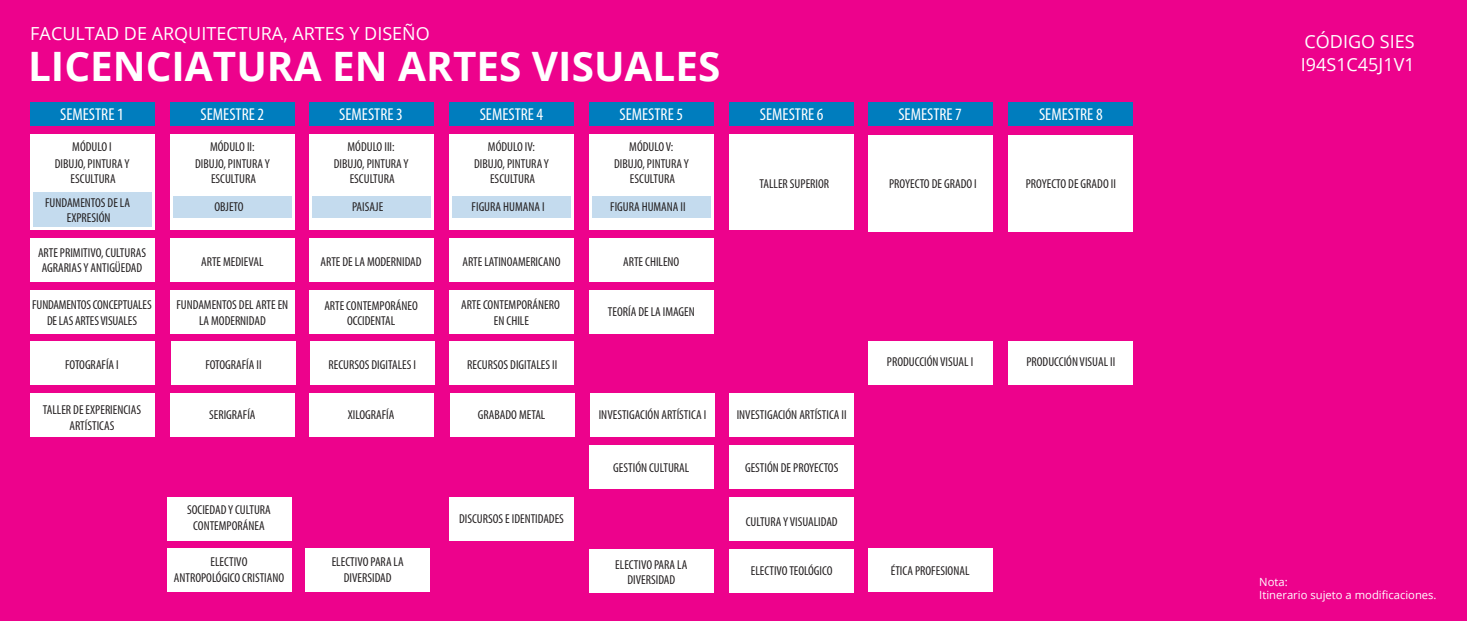
<style>
.page{position:relative;width:1467px;height:621px;background:#ed028c}
.page>*{position:absolute;margin:0;border:0;box-sizing:border-box;transform-origin:0 0}
.t1{font:700 40.5px "Open Sans";color:#fff}
.t2{font:18px/22.5px "Open Sans";color:#fff}
.t3{font:condensed 17.32px "Myriad Pro";color:#fff}
.t4{font:condensed 12.83px/15.5px "Myriad Pro";color:#231f20;text-align:center}
.t5{font:11.25px/13.5px "Open Sans";color:#fff}
</style>
<div class="page">
<div style="left:30px;top:135px;width:124px;height:95px;background:#fff"></div>
<div style="left:33px;top:193px;width:118px;height:34px;background:#c4dbee"></div>
<div style="left:30px;top:103px;width:124px;height:23px;background:#007dbe"></div>
<div style="left:30px;top:238px;width:124px;height:44px;background:#fff"></div>
<div style="left:30px;top:290px;width:124px;height:43px;background:#fff"></div>
<div style="left:30px;top:393px;width:124px;height:44px;background:#fff"></div>
<div style="left:167px;top:497px;width:124px;height:43px;background:#fff"></div>
<div style="left:170px;top:393px;width:124px;height:44px;background:#fff"></div>
<div style="left:449px;top:497px;width:125px;height:43px;background:#fff"></div>
<div style="left:170px;top:103px;width:124px;height:23px;background:#007dbe"></div>
<div style="left:170px;top:135px;width:124px;height:95px;background:#fff"></div>
<div style="left:170px;top:238px;width:124px;height:44px;background:#fff"></div>
<div style="left:170px;top:290px;width:124px;height:43px;background:#fff"></div>
<div style="left:309px;top:103px;width:124px;height:23px;background:#007dbe"></div>
<div style="left:309px;top:135px;width:124px;height:95px;background:#fff"></div>
<div style="left:309px;top:238px;width:124px;height:44px;background:#fff"></div>
<div style="left:309px;top:290px;width:124px;height:43px;background:#fff"></div>
<div style="left:30px;top:342px;width:124px;height:43px;background:#fff"></div>
<div style="left:309px;top:393px;width:124px;height:44px;background:#fff"></div>
<div style="left:171px;top:342px;width:125px;height:43px;background:#fff"></div>
<div style="left:449px;top:103px;width:125px;height:23px;background:#007dbe"></div>
<div style="left:449px;top:135px;width:125px;height:95px;background:#fff"></div>
<div style="left:449px;top:238px;width:125px;height:44px;background:#fff"></div>
<div style="left:449px;top:290px;width:125px;height:43px;background:#fff"></div>
<div style="left:449px;top:342px;width:125px;height:43px;background:#fff"></div>
<div style="left:589px;top:548px;width:124px;height:44px;background:#fff"></div>
<div style="left:730px;top:497px;width:124px;height:43px;background:#fff"></div>
<div style="left:589px;top:103px;width:124px;height:23px;background:#007dbe"></div>
<div style="left:589px;top:135px;width:124px;height:95px;background:#fff"></div>
<div style="left:589px;top:238px;width:124px;height:44px;background:#fff"></div>
<div style="left:589px;top:290px;width:124px;height:43px;background:#fff"></div>
<div style="left:730px;top:103px;width:124px;height:23px;background:#007dbe"></div>
<div style="left:730px;top:135px;width:124px;height:95px;background:#fff"></div>
<div style="left:590px;top:393px;width:125px;height:44px;background:#fff"></div>
<div style="left:730px;top:393px;width:124px;height:44px;background:#fff"></div>
<div style="left:451px;top:393px;width:124px;height:44px;background:#fff"></div>
<div style="left:868px;top:103px;width:124px;height:23px;background:#007dbe"></div>
<div style="left:868px;top:135px;width:124px;height:96px;background:#fff"></div>
<div style="left:868px;top:342px;width:124px;height:43px;background:#fff"></div>
<div style="left:310px;top:342px;width:124px;height:43px;background:#fff"></div>
<div style="left:1009px;top:103px;width:124px;height:23px;background:#007dbe"></div>
<div style="left:1009px;top:135px;width:124px;height:96px;background:#fff"></div>
<div style="left:1009px;top:342px;width:124px;height:43px;background:#fff"></div>
<div style="left:167px;top:548px;width:124px;height:44px;background:#fff"></div>
<div style="left:306px;top:548px;width:124px;height:44px;background:#fff"></div>
<div style="left:589px;top:445px;width:124px;height:44px;background:#fff"></div>
<div style="left:730px;top:445px;width:124px;height:44px;background:#fff"></div>
<div style="left:730px;top:549px;width:124px;height:43px;background:#fff"></div>
<div style="left:868px;top:548px;width:124px;height:44px;background:#fff"></div>
<div style="left:173px;top:196px;width:119px;height:21px;background:#c4dbee"></div>
<div style="left:312px;top:196px;width:118px;height:21px;background:#c4dbee"></div>
<div style="left:452px;top:196px;width:119px;height:21px;background:#c4dbee"></div>
<div style="left:592px;top:196px;width:119px;height:21px;background:#c4dbee"></div>
<h2 class="t2" style="left:30px;top:22px;width:401px">FACULTAD DE ARQUITECTURA, ARTES Y DISEÑO</h2>
<h1 class="t1" style="left:28px;top:37px;width:694px">LICENCIATURA EN ARTES VISUALES</h1>
<h3 class="t3" style="left:60px;top:104px;width:65px">SEMESTRE 1</h3>
<p class="t4" style="left:72px;top:139px;width:41px">MÓDULO I</p>
<h3 class="t3" style="left:201px;top:104px;width:65px">SEMESTRE 2</h3>
<h3 class="t3" style="left:339px;top:104px;width:65px">SEMESTRE 3</h3>
<h3 class="t3" style="left:480px;top:104px;width:65px">SEMESTRE 4</h3>
<h3 class="t3" style="left:620px;top:104px;width:65px">SEMESTRE 5</h3>
<p class="t4" style="left:210px;top:139px;width:46px">MÓDULO II:</p>
<p class="t4" style="left:348px;top:139px;width:49px">MÓDULO III:</p>
<p class="t4" style="left:488px;top:139px;width:49px">MÓDULO IV:</p>
<p class="t4" style="left:629px;top:139px;width:46px">MÓDULO V:</p>
<p class="t4" style="left:55px;top:155px;width:76px">DIBUJO, PINTURA Y<br>ESCULTURA</p>
<p class="t4" style="left:195px;top:155px;width:76px">DIBUJO, PINTURA Y<br>ESCULTURA</p>
<p class="t4" style="left:334px;top:155px;width:76px">DIBUJO, PINTURA Y<br>ESCULTURA</p>
<p class="t4" style="left:474px;top:155px;width:76px">DIBUJO, PINTURA Y<br>ESCULTURA</p>
<p class="t4" style="left:614px;top:155px;width:76px">DIBUJO, PINTURA Y<br>ESCULTURA</p>
<p class="t4" style="left:45px;top:195px;width:86px">FUNDAMENTOS DE LA<br>EXPRESIÓN</p>
<p class="t4" style="left:214px;top:199px;width:31px">OBJETO</p>
<p class="t4" style="left:352px;top:199px;width:33px">PAISAJE</p>
<p class="t4" style="left:472px;top:199px;width:74px">FIGURA HUMANA I</p>
<p class="t4" style="left:610px;top:199px;width:77px">FIGURA HUMANA II</p>
<p class="t4" style="left:38px;top:245px;width:110px;text-align:left">ARTE PRIMITIVO, CULTURAS<br>AGRARIAS Y ANTIGÜEDAD</p>
<p class="t4" style="left:32px;top:297px;width:121px">FUNDAMENTOS CONCEPTUALES<br>DE LAS ARTES VISUALES</p>
<p class="t4" style="left:201px;top:253px;width:64px">ARTE MEDIEVAL</p>
<p class="t4" style="left:177px;top:297px;width:113px">FUNDAMENTOS DEL ARTE EN<br>LA MODERNIDAD</p>
<p class="t4" style="left:321px;top:253px;width:103px">ARTE DE LA MODERNIDAD</p>
<p class="t4" style="left:324px;top:297px;width:95px">ARTE CONTEMPORÁNEO<br>OCCIDENTAL</p>
<p class="t4" style="left:462px;top:254px;width:99px">ARTE LATINOAMERICANO</p>
<p class="t4" style="left:461px;top:297px;width:100px">ARTE CONTEMPORÁNERO<br>EN CHILE</p>
<p class="t4" style="left:623px;top:254px;width:58px">ARTE CHILENO</p>
<p class="t4" style="left:608px;top:304px;width:88px">TEORÍA DE LA IMAGEN</p>
<h3 class="t3" style="left:760px;top:104px;width:65px">SEMESTRE 6</h3>
<p class="t4" style="left:759px;top:176px;width:71px">TALLER SUPERIOR</p>
<h3 class="t3" style="left:898px;top:104px;width:65px">SEMESTRE 7</h3>
<p class="t4" style="left:889px;top:176px;width:89px">PROYECTO DE GRADO I</p>
<p class="t4" style="left:65px;top:356px;width:55px">FOTOGRAFÍA I</p>
<p class="t4" style="left:205px;top:356px;width:58px">FOTOGRAFÍA II</p>
<p class="t4" style="left:329px;top:356px;width:89px">RECURSOS DIGITALES I</p>
<p class="t4" style="left:887px;top:354px;width:88px">PRODUCCIÓN VISUAL I</p>
<p class="t4" style="left:467px;top:356px;width:92px">RECURSOS DIGITALES II</p>
<p class="t4" style="left:43px;top:402px;width:100px">TALLER DE EXPERIENCIAS<br>ARTÍSTICAS</p>
<p class="t4" style="left:209px;top:406px;width:48px">SERIGRAFÍA</p>
<p class="t4" style="left:348px;top:406px;width:48px">XILOGRAFÍA</p>
<p class="t4" style="left:478px;top:406px;width:69px">GRABADO METAL</p>
<p class="t4" style="left:599px;top:406px;width:109px">INVESTIGACIÓN ARTÍSTICA I</p>
<p class="t4" style="left:737px;top:406px;width:112px">INVESTIGACIÓN ARTÍSTICA II</p>
<p class="t4" style="left:613px;top:460px;width:78px">GESTIÓN CULTURAL</p>
<p class="t4" style="left:745px;top:460px;width:95px">GESTIÓN DE PROYECTOS</p>
<p class="t4" style="left:187px;top:502px;width:85px">SOCIEDAD Y CULTURA<br>CONTEMPORÁNEA</p>
<p class="t4" style="left:174px;top:554px;width:112px">ELECTIVO<br>ANTROPOLÓGICO CRISTIANO</p>
<p class="t4" style="left:332px;top:554px;width:74px">ELECTIVO PARA LA<br>DIVERSIDAD</p>
<p class="t4" style="left:459px;top:511px;width:106px">DISCURSOS E IDENTIDADES</p>
<p class="t4" style="left:615px;top:556px;width:74px">ELECTIVO PARA LA<br>DIVERSIDAD</p>
<p class="t4" style="left:746px;top:513px;width:94px">CULTURA Y VISUALIDAD</p>
<p class="t4" style="left:751px;top:563px;width:83px">ELECTIVO TEOLÓGICO</p>
<p class="t4" style="left:891px;top:563px;width:80px">ÉTICA PROFESIONAL</p>
<h3 class="t3" style="left:1039px;top:104px;width:65px">SEMESTRE 8</h3>
<p class="t4" style="left:1026px;top:176px;width:92px">PROYECTO DE GRADO II</p>
<p class="t4" style="left:1026px;top:354px;width:90px">PRODUCCIÓN VISUAL II</p>
<h2 class="t2" style="left:1301px;top:30px;width:115px">CÓDIGO SIES<br>I94S1C45J1V1</h2>
<p class="t5" style="left:1259px;top:574px;width:179px">Nota:<br>Itinerario sujeto a modificaciones.</p>
</div>
